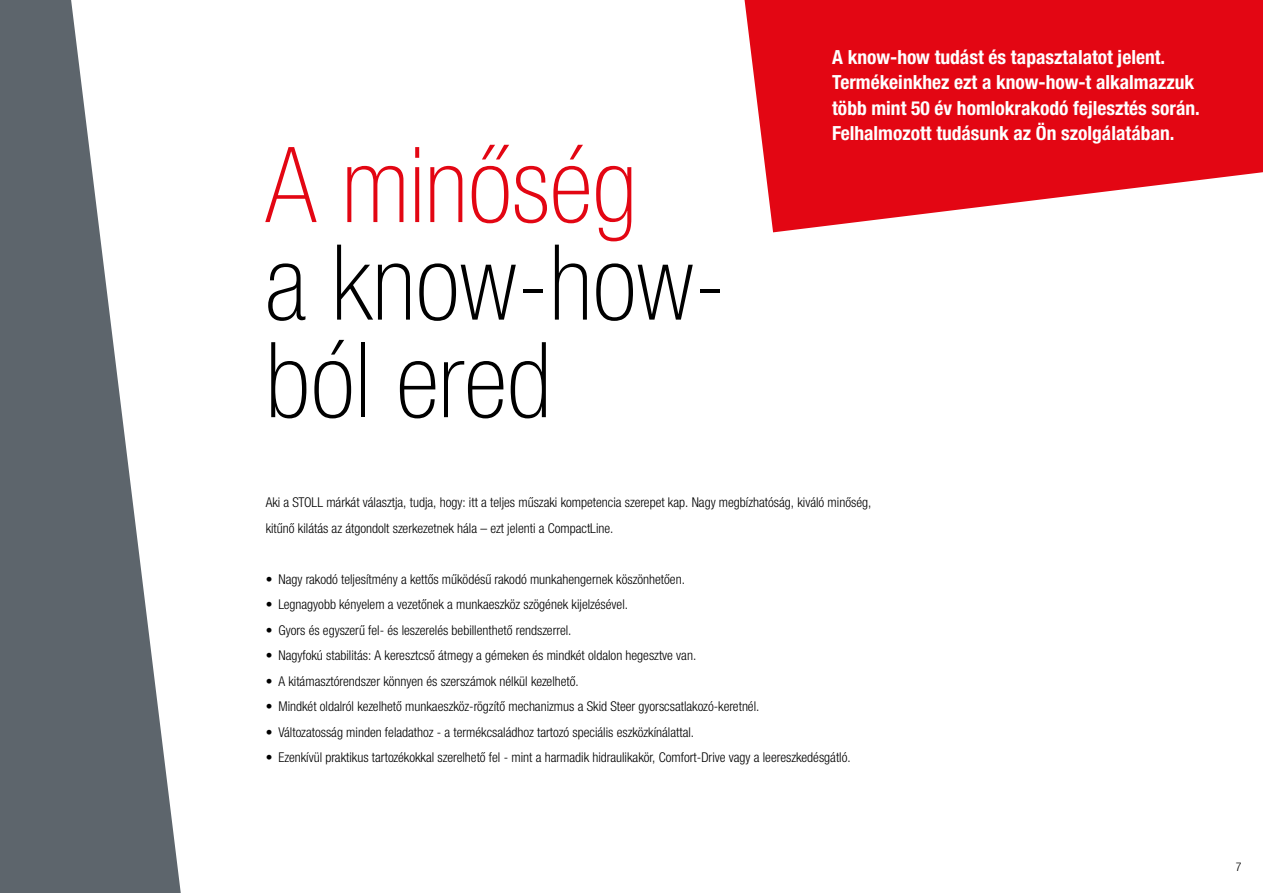
<style>
.page{position:relative;width:1263px;height:893px;background:#fff}
.page>*{position:absolute;margin:0;border:0;box-sizing:border-box;transform-origin:0 0}
.t1{font:100 condensed 105px/97.5px "Helvetica Neue LT Com";color:#000}
.t2{font:100 condensed 105px "Helvetica Neue LT Com";color:#e30613}
.t3{font:700 condensed 19.5px/25.5px "Helvetica Neue LTW1 G";color:#fff}
.t4{font:300 condensed 13.5px/25.5px "Helvetica Neue LTW1 G";color:#000}
.t5{font:300 condensed 12px "Helvetica Neue LTW1 G";color:#000}
</style>
<div class="page">
<svg style="left:0;top:0;width:181px;height:893px;fill:#5d656c"></svg>
<svg style="left:744px;top:0;width:519px;height:232px;fill:#e30613"></svg>
<h1 class="t2" style="left:266px;top:125px;width:373px">A minőség</h1>
<h1 class="t1" style="left:266px;top:234px;width:462px">a know-how&shy;ból ered</h1>
<h2 class="t3" style="left:832px;top:44px;width:369px">A know-how tudást és tapasztalatot jelent.<br>Termékeinkhez ezt a know-how-t alkalmazzuk több mint 50 év homlokrakodó fejlesztés során.<br>Felhalmozott tudásunk az Ön szolgálatában.</h2>
<p class="t4" style="left:266px;top:490px;width:607px">Aki a STOLL márkát választja, tudja, hogy: itt a teljes műszaki kompetencia szerepet kap. Nagy megbízhatóság, kiváló minőség, kitűnő kilátás az átgondolt szerkezetnek hála – ezt jelenti a CompactLine.</p>
<p class="t4" style="left:266px;top:566px;width:421px">• Nagy rakodó teljesítmény a kettős működésű rakodó munkahengernek köszönhetően.</p>
<p class="t4" style="left:266px;top:592px;width:364px">• Legnagyobb kényelem a vezetőnek a munkaeszköz szögének kijelzésével.</p>
<p class="t4" style="left:266px;top:617px;width:307px">• Gyors és egyszerű fel- és leszerelés bebillenthető rendszerrel.</p>
<p class="t4" style="left:266px;top:643px;width:432px">• Nagyfokú stabilitás: A keresztcső átmegy a gémeken és mindkét oldalon hegesztve van.</p>
<p class="t4" style="left:266px;top:668px;width:315px">• A kitámasztórendszer könnyen és szerszámok nélkül kezelhető.</p>
<p class="t4" style="left:266px;top:694px;width:495px">• Mindkét oldalról kezelhető munkaeszköz-rögzítő mechanizmus a Skid Steer gyorscsatlakozó-keretnél.</p>
<p class="t4" style="left:266px;top:719px;width:430px">• Változatosság minden feladathoz - a termékcsaládhoz tartozó speciális eszközkínálattal.</p>
<p class="t4" style="left:266px;top:745px;width:587px">• Ezenkívül praktikus tartozékokkal szerelhető fel - mint a harmadik hidraulikakör, Comfort-Drive vagy a leereszkedésgátló.</p>
<p class="t5" style="left:1236px;top:860px;width:7px">7</p>
</div>
